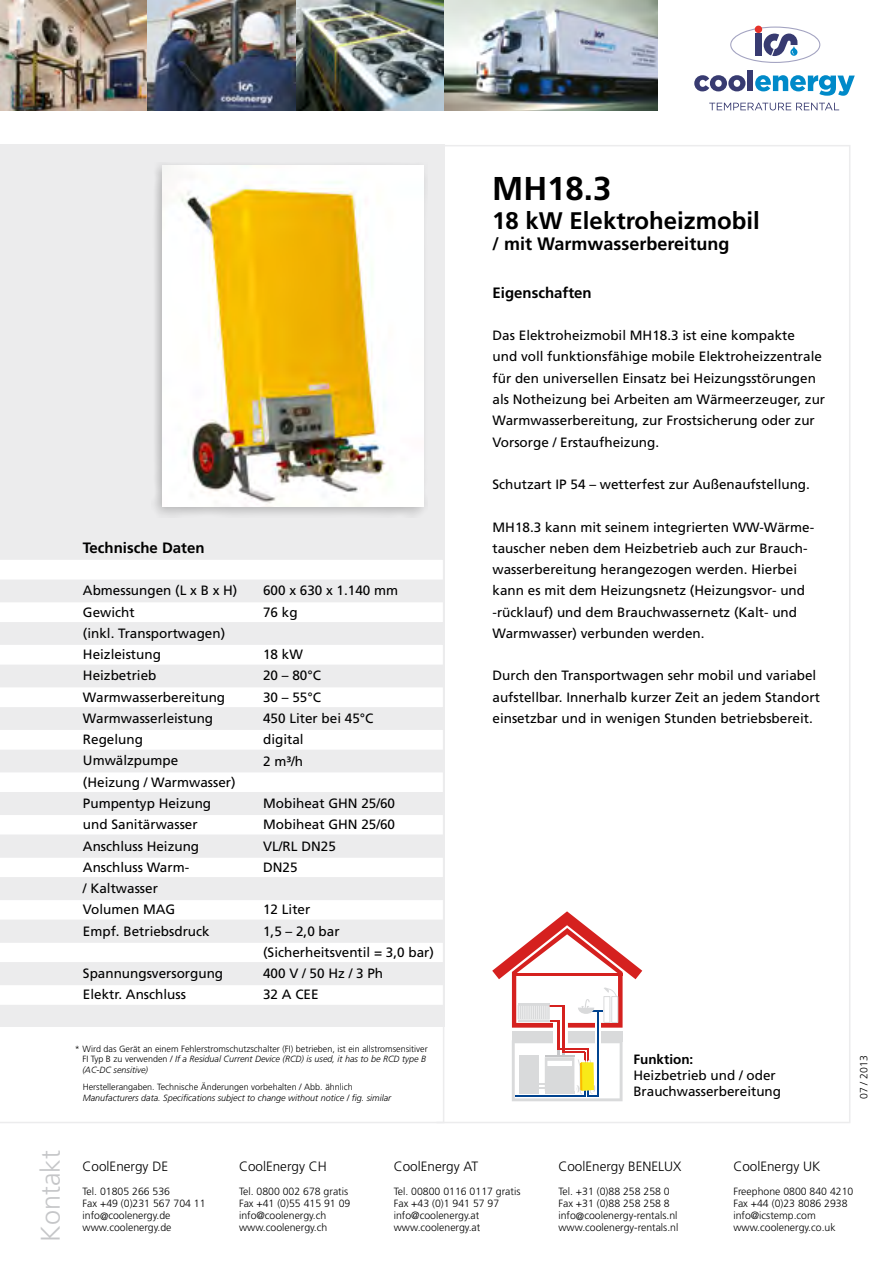
<style>
.page{position:relative;width:893px;height:1263px;background:#fff}
.page>*{position:absolute;margin:0;border:0;box-sizing:border-box;transform-origin:0 0}
.t1{font:700 33px "Frutiger LT";color:#000}
.t2{font:300 27px "Frutiger LT";color:#c5c6c8}
.t3{font:700 24px "Frutiger LT";color:#000}
.t4{font:700 18px "Frutiger LT";color:#000}
.t5{font:700 15px "Frutiger LT";color:#000}
.t6{font:13.5px/21.3px "Frutiger LT";color:#000}
.t7{font:300 13.5px "Frutiger LT";color:#000}
.t8{font:700 13.5px "Frutiger LT";color:#000}
.t9{font:300 10.5px/12px "Frutiger LT";color:#000}
.t10{font:300 9px/10.5px "Frutiger LT";color:#000}
.t11{font:italic 300 9px "Frutiger LT";color:#000}
.s1{font-style:italic}
</style>
<div class="page">
<div style="left:0;top:145px;width:444px;height:882px;background:#ececed"></div>
<svg style="left:0;top:560px;width:443px;height:445px"></svg>
<svg style="left:435px;top:1017px;width:10px;height:106px"></svg>
<div style="left:152px;top:162px;width:276px;height:356px;background:#000;opacity:.25"></div>
<img style="left:163px;top:166px;width:260px;height:340px">
<svg style="left:492px;top:911px;width:150px;height:190px"></svg>
<hr style="left:563px;top:1051px;width:22px;height:2px;background:#d5211f">
<hr style="left:563px;top:1005px;width:2px;height:48px;background:#d5211f">
<svg style="left:709px;top:103px;width:130px;height:7px"></svg>
<svg style="left:694px;top:75px;width:51px;height:16px"></svg>
<div style="left:748px;top:70px;width:5px;height:21px;background:#383b71"></div>
<svg style="left:755px;top:75px;width:100px;height:21px"></svg>
<div style="left:755px;top:26px;width:7px;height:7px;background:#e6322a;border-radius:50%"></div>
<svg style="left:730px;top:27px;width:90px;height:36px"></svg>
<img style="left:0;top:0;width:658px;height:110px">
<p class="t5" style="left:83px;top:539px;width:123px">Technische Daten</p>
<p class="t6" style="left:83px;top:580px;width:156px">Abmessungen (L x B x H)<br>Gewicht<br>(inkl. Transportwagen)<br>Heizleistung<br>Heizbetrieb<br>Warmwasserbereitung<br>Warmwasserleistung<br>Regelung<br>Umwälzpumpe (Heizung / Warmwasser)<br>Pumpentyp Heizung und Sanitärwasser<br>Anschluss Heizung<br>Anschluss Warm-<br>/ Kaltwasser<br>Volumen MAG<br>Empf. Betriebsdruck</p>
<p class="t6" style="left:83px;top:963px;width:142px">Spannungsversorgung<br>Elektr. Anschluss</p>
<p class="t6" style="left:263px;top:580px;width:137px">600 x 630 x 1.140 mm<br>76 kg</p>
<p class="t6" style="left:263px;top:644px;width:112px">18 kW<br>20 – 80°C<br>30 – 55°C<br>450 Liter bei 45°C digital<br>2 m³/h</p>
<p class="t6" style="left:263px;top:793px;width:134px">Mobiheat GHN 25/60<br>Mobiheat GHN 25/60<br>VL/RL DN25<br>DN25</p>
<p class="t6" style="left:263px;top:899px;width:172px">12 Liter<br>1,5 – 2,0 bar (Sicherheitsventil = 3,0 bar)<br>400 V / 50 Hz / 3 Ph<br>32 A CEE</p>
<p class="t10" style="left:82px;top:1043px;width:347px;text-indent:-8px">* Wird das Gerät an einem Fehlerstromschutzschalter (FI) betrieben, ist ein allstromsensitiver<br>FI Typ B zu verwenden / <span class="s1">If a Residual Current Device (RCD) is used, it has to be RCD type B (AC-DC sensitive)</span></p>
<p class="t10" style="left:83px;top:1082px;width:272px">Herstellerangaben. Technische Änderungen vorbehalten / Abb. ähnlich</p>
<p class="t11" style="left:83px;top:1092px;width:310px">Manufacturers data. Specifications subject to change without notice / fig. similar</p>
<h1 class="t1" style="left:492px;top:169px;width:121px">MH18.3</h1>
<h3 class="t3" style="left:492px;top:206px;width:269px">18 kW Elektroheizmobil</h3>
<h3 class="t4" style="left:492px;top:233px;width:239px">/ mit Warmwasserbereitung</h3>
<p class="t5" style="left:493px;top:284px;width:101px">Eigenschaften</p>
<p class="t6" style="left:493px;top:325px;width:334px">Das Elektroheizmobil MH18.3 ist eine kompakte<br>und voll funktionsfähige mobile Elektroheizzentrale für den universellen Einsatz bei Heizungsstörungen als Notheizung bei Arbeiten am Wärmeerzeuger, zur Warmwasserbereitung, zur Frostsicherung oder zur Vorsorge / Erstaufheizung.</p>
<p class="t6" style="left:493px;top:474px;width:319px">Schutzart IP 54 – wetterfest zur Außenaufstellung.</p>
<p class="t6" style="left:493px;top:516px;width:323px">MH18.3 kann mit seinem integrierten WW-Wärme&shy;tauscher neben dem Heizbetrieb auch zur Brauch&shy;wasserbereitung herangezogen werden. Hierbei kann es mit dem Heizungsnetz (Heizungsvor- und -rücklauf) und dem Brauchwassernetz (Kalt- und Warmwasser) verbunden werden.</p>
<p class="t6" style="left:493px;top:665px;width:329px">Durch den Transportwagen sehr mobil und variabel aufstellbar. Innerhalb kurzer Zeit an jedem Standort einsetzbar und in wenigen Stunden betriebsbereit.</p>
<p class="t8" style="left:633px;top:1051px;width:62px">Funktion:</p>
<p class="t6" style="left:633px;top:1067px;width:149px;line-height:16.2px">Heizbetrieb und / oder<br>Brauchwasserbereitung</p>
<p class="t9" style="left:858px;top:1099px;width:45px;rotate:-90deg">07 / 2013</p>
<h2 class="t2" style="left:35px;top:1242px;width:93px;rotate:-90deg">Kontakt</h2>
<p class="t7" style="left:83px;top:1159px;width:87px">CoolEnergy DE</p>
<p class="t9" style="left:83px;top:1186px;width:125px">Tel. 01805 266 536<br>Fax +49 (0)231 567 704 11 info@coolenergy.de www.coolenergy.de</p>
<p class="t7" style="left:239px;top:1159px;width:89px">CoolEnergy CH</p>
<p class="t9" style="left:239px;top:1186px;width:113px">Tel. 0800 002 678 gratis<br>Fax +41 (0)55 415 91 09 info@coolenergy.ch www.coolenergy.ch</p>
<p class="t7" style="left:394px;top:1159px;width:86px">CoolEnergy AT</p>
<p class="t9" style="left:394px;top:1186px;width:128px">Tel. 00800 0116 0117 gratis<br>Fax +43 (0)1 941 57 97 info@coolenergy.at www.coolenergy.at</p>
<p class="t7" style="left:558px;top:1159px;width:125px">CoolEnergy BENELUX</p>
<p class="t9" style="left:558px;top:1186px;width:121px">Tel. +31 (0)88 258 258 0<br>Fax +31 (0)88 258 258 8 info@coolenergy-rentals.nl www.coolenergy-rentals.nl</p>
<p class="t7" style="left:733px;top:1159px;width:89px">CoolEnergy UK</p>
<p class="t9" style="left:733px;top:1186px;width:122px">Freephone 0800 840 4210<br>Fax +44 (0)23 8086 2938 info@icstemp.com www.coolenergy.co.uk</p>
</div>
